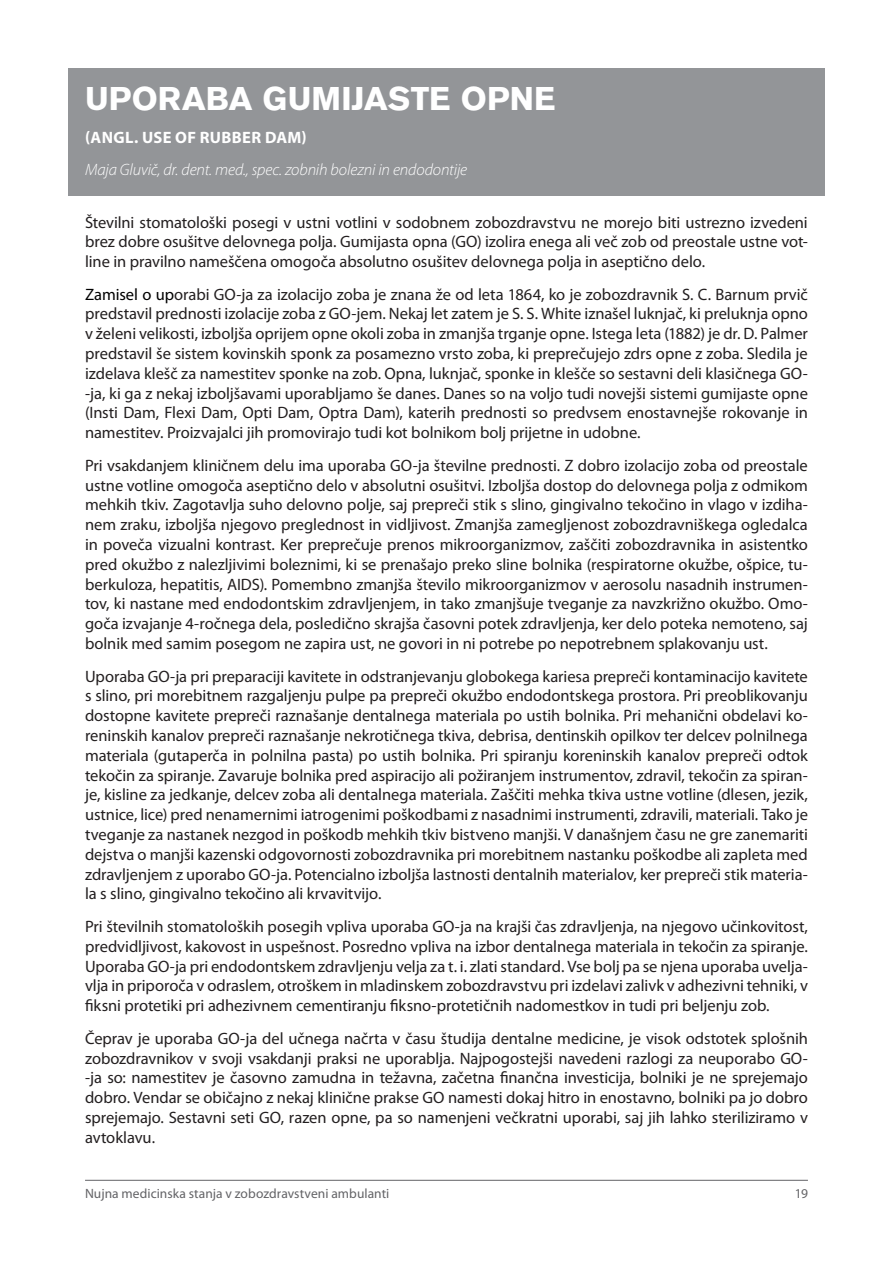
<style>
.page{position:relative;width:893px;height:1263px;background:#fff}
.page>*{position:absolute;margin:0;border:0;box-sizing:border-box;transform-origin:0 0}
.t1{font:700 34.5px "Accius TEE";letter-spacing:.005em;color:#fff}
.t2{font:16.5px/19.8px "Myriad Pro";letter-spacing:-.005em;color:#231f20;text-align:justify}
.t3{font:italic 300 16.5px "Myriad Pro";letter-spacing:-.01em;color:#fff}
.t4{font:700 16.5px "Myriad Pro";color:#fff}
.t5{font:13.5px "Myriad Pro";color:#636366}
.s1{color:#000}
</style>
<div class="page">
<div style="left:68px;top:68px;width:757px;height:128px;background:#939598"></div>
<hr style="left:85px;top:1180px;width:723px;height:1px;background:#636366">
<h1 class="t1" style="left:85px;top:79px;width:472px">UPORABA GU MIJASTE OPNE</h1>
<p class="t4" style="left:85px;top:128px;width:18px">(ANGL</p>
<p class="t4" style="left:134px;top:128px;width:19px">. USE</p>
<p class="t4" style="left:175px;top:128px;width:57px">OF RUBBER</p>
<p class="t4" style="left:265px;top:128px;width:13px">DAM</p>
<p class="t4" style="left:302px;top:128px;width:7px">)</p>
<p class="t3" style="left:85px;top:160px;width:384px">Maja Gluvič, dr. dent. med., spec. zobnih bolezni in endodontije</p>
<p class="t2" style="left:85px;top:212px;width:724px">Številni stomatološki posegi v ustni votlini v sodobnem zobozdravstvu ne morejo biti ustrezno izvedeni brez dobre osušitve delovnega polja. Gumijasta opna (GO) izolira enega ali več zob od preostale ustne vot&shy;line in pravilno nameščena omogoča absolutno osušitev delovnega polja in aseptično delo.</p>
<p class="t2" style="left:85px;top:284px;width:724px"><span class="s1">Zamisel o up</span>orabi GO-ja za izolacijo zoba je znana že od leta 1864, ko je zobozdravnik S. C. Barnum prvič predstavil prednosti izolacije zoba z GO-jem. Nekaj let zatem je S. S. White iznašel luknjač, ki preluknja opno v želeni velikosti, izboljša oprijem opne okoli zoba in zmanjša trganje opne. Istega leta (1882) je dr. D. Palmer predstavil še sistem kovinskih sponk za posamezno vrsto zoba, ki preprečujejo zdrs opne z zoba. Sledila je izdelava klešč za namestitev sponke na zob. Opna, luknjač, sponke in klešče so sestavni deli klasičnega GO--ja, ki ga z nekaj izboljšavami uporabljamo še danes. Danes so na voljo tudi novejši sistemi gumijaste opne (Insti Dam, Flexi Dam, Opti Dam, Optra Dam), katerih prednosti so predvsem enostavnejše rokovanje in namestitev. Proizvajalci jih promovirajo tudi kot bolnikom bolj prijetne in udobne.</p>
<p class="t2" style="left:85px;top:455px;width:724px">Pri vsakdanjem kliničnem delu ima uporaba GO-ja številne prednosti. Z dobro izolacijo zoba od preostale ustne votline omogoča aseptično delo v absolutni osušitvi. Izboljša dostop do delovnega polja z odmikom mehkih tkiv. Zagotavlja suho delovno polje, saj prepreči stik s slino, gingivalno tekočino in vlago v izdiha&shy;nem zraku, izboljša njegovo preglednost in vidljivost. Zmanjša zamegljenost zobozdravniškega ogledalca in poveča vizualni kontrast. Ker preprečuje prenos mikroorganizmov, zaščiti zobozdravnika in asistentko pred okužbo z nalezljivimi boleznimi, ki se prenašajo preko sline bolnika (respiratorne okužbe, ošpice, tu&shy;berkuloza, hepatitis, AIDS). Pomembno zmanjša število mikroorganizmov v aerosolu nasadnih instrumen&shy;tov, ki nastane med endodontskim zdravljenjem, in tako zmanjšuje tveganje za navzkrižno okužbo. Omo&shy;goča izvajanje 4-ročnega dela, posledično skrajša časovni potek zdravljenja, ker delo poteka nemoteno, saj bolnik med samim posegom ne zapira ust, ne govori in ni potrebe po nepotrebnem splakovanju ust.</p>
<p class="t2" style="left:85px;top:666px;width:724px">Uporaba GO-ja pri preparaciji kavitete in odstranjevanju globokega kariesa prepreči kontaminacijo kavitete s slino, pri morebitnem razgaljenju pulpe pa prepreči okužbo endodontskega prostora. Pri preoblikovanju dostopne kavitete prepreči raznašanje dentalnega materiala po ustih bolnika. Pri mehanični obdelavi ko&shy;reninskih kanalov prepreči raznašanje nekrotičnega tkiva, debrisa, dentinskih opilkov ter delcev polnilnega materiala (gutaperča in polnilna pasta) po ustih bolnika. Pri spiranju koreninskih kanalov prepreči odtok tekočin za spiranje. Zavaruje bolnika pred aspiracijo ali požiranjem instrumentov, zdravil, tekočin za spiran&shy;je, kisline za jedkanje, delcev zoba ali dentalnega materiala. Zaščiti mehka tkiva ustne votline (dlesen, jezik, ustnice, lice) pred nenamernimi iatrogenimi poškodbami z nasadnimi instrumenti, zdravili, materiali. Tako je tveganje za nastanek nezgod in poškodb mehkih tkiv bistveno manjši. V današnjem času ne gre zanemariti dejstva o manjši kazenski odgovornosti zobozdravnika pri morebitnem nastanku poškodbe ali zapleta med zdravljenjem z uporabo GO-ja. Potencialno izboljša lastnosti dentalnih materialov, ker prepreči stik materia&shy;la s slino, gingivalno tekočino ali krvavitvijo.</p>
<p class="t2" style="left:85px;top:916px;width:724px">Pri številnih stomatoloških posegih vpliva uporaba GO-ja na krajši čas zdravljenja, na njegovo učinkovitost, predvidljivost, kakovost in uspešnost. Posredno vpliva na izbor dentalnega materiala in tekočin za spiranje.<br>Uporaba GO-ja pri endodontskem zdravljenju velja za t. i. zlati standard. Vse bolj pa se njena uporaba uvelja&shy;vlja in priporoča v odraslem, otroškem in mladinskem zobozdravstvu pri izdelavi zalivk v adhezivni tehniki, v fiksni protetiki pri adhezivnem cementiranju fiksno-protetičnih nadomestkov in tudi pri beljenju zob.</p>
<p class="t2" style="left:85px;top:1028px;width:724px">Čeprav je uporaba GO-ja del učnega načrta v času študija dentalne medicine, je visok odstotek splošnih zobozdravnikov v svoji vsakdanji praksi ne uporablja. Najpogostejši navedeni razlogi za neuporabo GO--ja so: namestitev je časovno zamudna in težavna, začetna finančna investicija, bolniki je ne sprejemajo dobro. Vendar se običajno z nekaj klinične prakse GO namesti dokaj hitro in enostavno, bolniki pa jo dobro sprejemajo. Sestavni seti GO, razen opne, pa so namenjeni večkratni uporabi, saj jih lahko steriliziramo v avtoklavu.</p>
<p class="t5" style="left:85px;top:1185px;width:306px">Nujna medicinska stanja v zobozdravstveni ambulanti</p>
<p class="t5" style="left:795px;top:1185px;width:15px">19</p>
</div>
